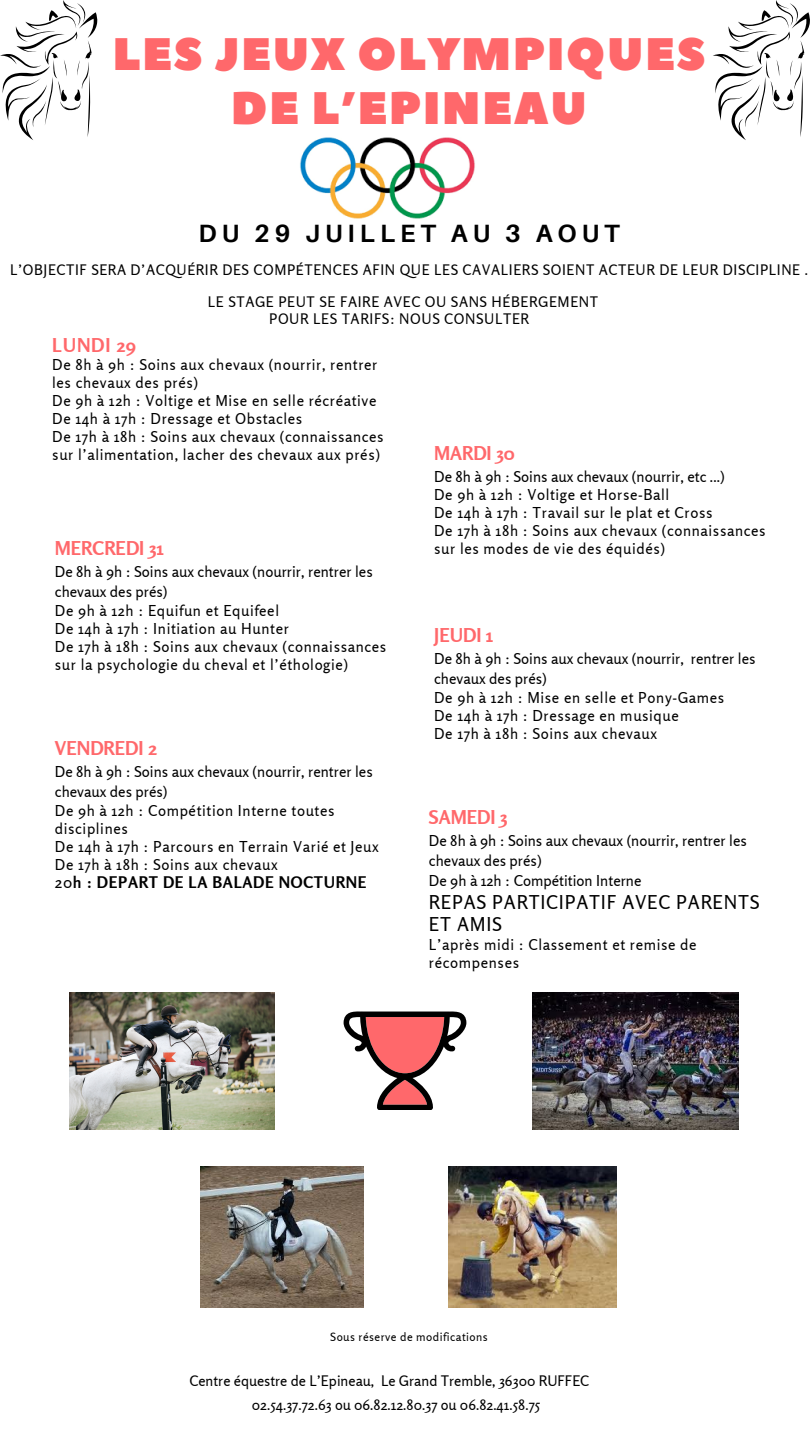
<style>
.page{position:relative;width:810px;height:1440px;background:#fff}
.page>*{position:absolute;margin:0;border:0;box-sizing:border-box;transform-origin:0 0}
.t1{font:45.5px/54px "Peace Sans";letter-spacing:.04em;color:#ff686b;text-align:center}
.t2{font:700 25px "Aileron";letter-spacing:.2em;color:#000}
.t3{font:700 19px "Rosario";color:#ff686b}
.t4{font:19px/22.5px "Rosario";letter-spacing:.04em;color:#000}
.t5{font:700 16px "Rosario";letter-spacing:.04em;color:#000}
.t6{font:15px/18px "Rosario";letter-spacing:.04em;color:#000}
.t7{font:15px/20.2px "Rosario";color:#000}
.t8{font:14.5px/17.2px "Rosario";letter-spacing:.04em;color:#000;text-align:center}
.t9{font:14.5px/24px "Rosario";color:#000}
.t10{font:11.5px "Rosario";letter-spacing:.04em;color:#000}
.s1{font-weight:400}
</style>
<div class="page">
<svg style="left:344px;top:1012px;width:123px;height:98px"></svg>
<svg style="left:0;top:0;width:97px;height:140px"></svg>
<img style="left:300px;top:137px;width:175px;height:82px">
<svg style="left:713px;top:0;width:97px;height:140px"></svg>
<img style="left:69px;top:993px;width:205px;height:136px">
<img style="left:532px;top:993px;width:207px;height:137px">
<img style="left:200px;top:1166px;width:164px;height:141px">
<img style="left:448px;top:1166px;width:169px;height:141px">
<p class="t1" style="left:113px;top:29px;width:594px">LES JEUX OLYMPIQUES<br>DE L’EPINEAU</p>
<h3 class="t2" style="left:198px;top:217px;width:423px">DU 29 JUILLET AU 3 AOUT</h3>
<p class="t8" style="left:10px;top:261px;width:799px">L’OBJECTIF SERA D’ACQUÉRIR DES COMPÉTENCES AFIN QUE LES CAVALIERS SOIENT ACTEUR DE LEUR DISCIPLINE .</p>
<p class="t8" style="left:208px;top:293px;width:392px">LE STAGE PEUT SE FAIRE AVEC OU SANS HÉBERGEMENT<br>POUR LES TARIFS: NOUS CONSULTER</p>
<p class="t3" style="left:52px;top:333px;width:85px">LUNDI 29</p>
<p class="t6" style="left:52px;top:356px;width:333px">De 8h à 9h : Soins aux chevaux (nourrir, rentrer les chevaux des prés)<br>De 9h à 12h : Voltige et Mise en selle récréative De 14h à 17h : Dressage et Obstacles<br>De 17h à 18h : Soins aux chevaux (connaissances sur l’alimentation, lacher des chevaux aux prés)</p>
<h4 class="t3" style="left:434px;top:441px;width:82px">MARDI 30</h4>
<h4 class="t6" style="left:434px;top:467px;width:333px">De 8h à 9h : Soins aux chevaux (nourrir, etc ...)<br>De 9h à 12h : Voltige et Horse-Ball<br>De 14h à 17h : Travail sur le plat et Cross<br>De 17h à 18h : Soins aux chevaux (connaissances</h4>
<h4 class="t3" style="left:55px;top:537px;width:110px">MERCREDI 31</h4>
<h4 class="t6" style="left:434px;top:540px;width:232px">sur les modes de vie des équidés)</h4>
<h4 class="t7" style="left:55px;top:561px;width:319px">De 8h à 9h : Soins aux chevaux (nourrir, rentrer les chevaux des prés)</h4>
<h4 class="t6" style="left:55px;top:601px;width:333px">De 9h à 12h : Equifun et Equifeel<br>De 14h à 17h : Initiation au Hunter<br>De 17h à 18h : Soins aux chevaux (connaissances sur la psychologie du cheval et l’éthologie)</h4>
<h4 class="t3" style="left:434px;top:623px;width:60px">JEUDI 1</h4>
<h4 class="t7" style="left:434px;top:648px;width:323px">De 8h à 9h : Soins aux chevaux (nourrir, rentrer les chevaux des prés)</h4>
<h4 class="t6" style="left:434px;top:688px;width:292px">De 9h à 12h : Mise en selle et Pony-Games<br>De 14h à 17h : Dressage en musique<br>De 17h à 18h : Soins aux chevaux</h4>
<h4 class="t3" style="left:55px;top:737px;width:103px">VENDREDI 2</h4>
<h4 class="t7" style="left:55px;top:762px;width:319px">De 8h à 9h : Soins aux chevaux (nourrir, rentrer les chevaux des prés)</h4>
<h4 class="t6" style="left:55px;top:802px;width:325px">De 9h à 12h : Compétition Interne toutes disciplines<br>De 14h à 17h : Parcours en Terrain Varié et Jeux<br>De 17h à 18h : Soins aux chevaux</h4>
<h4 class="t5" style="left:55px;top:873px;width:313px"><span class="s1">20</span>h : DEPART DE LA BALADE NOCTURNE</h4>
<p class="t3" style="left:429px;top:805px;width:80px">SAMEDI 3</p>
<p class="t7" style="left:429px;top:830px;width:319px">De 8h à 9h : Soins aux chevaux (nourrir, rentrer les chevaux des prés)<br>De 9h à 12h : Compétition Interne</p>
<p class="t4" style="left:429px;top:890px;width:332px">REPAS PARTICIPATIF AVEC PARENTS<br>ET AMIS</p>
<p class="t6" style="left:429px;top:935px;width:269px">L’après midi : Classement et remise de récompenses</p>
<p class="t10" style="left:330px;top:1330px;width:159px">Sous réserve de modifications</p>
<p class="t9" style="left:252px;top:1369px;width:339px;text-indent:-62px">Centre équestre de L’Epineau, Le Grand Tremble, 36300 RUFFEC<br>02.54.37.72.63 ou 06.82.12.80.37 ou 06.82.41.58.75</p>
</div>
